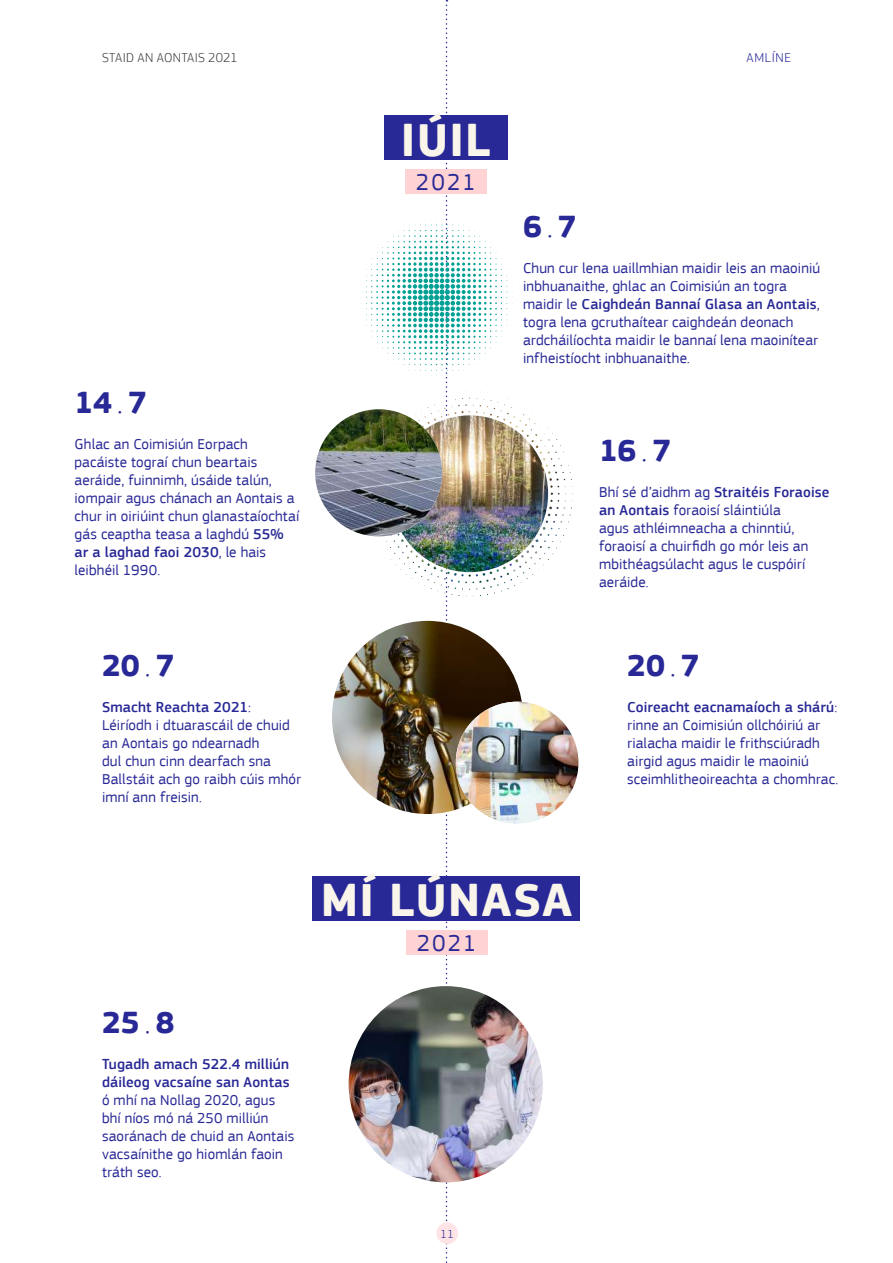
<style>
.page{position:relative;width:893px;height:1263px;background:#fff}
.page>*{position:absolute;margin:0;border:0;box-sizing:border-box;transform-origin:0 0}
.t1{font:700 48px "EC Square Sans Pro";letter-spacing:.025em;color:#f9f5ea}
.t2{font:700 31.65px "EC Square Sans Pro";color:#282896}
.t3{font:24px "EC Square Sans Pro";letter-spacing:.095em;color:#282896}
.t4{font:15px/18px "EC Square Sans Pro";letter-spacing:.01em;color:#282896}
.t5{font:500 15px/18px "EC Square Sans Pro";letter-spacing:.01em;color:#282896}
.t6{font:300 13.5px "EC Square Sans Pro";letter-spacing:.015em;color:#3c3c3b}
.t7{font:300 13.5px "EC Square Sans Pro";letter-spacing:.045em;color:#282896}
.t8{font:300 12.15px "EC Square Sans Pro";color:#282896}
.s1{font-weight:300}
.s2{font-weight:500}
</style>
<div class="page">
<img style="left:391px;top:415px;width:157px;height:157px;border-radius:78px">
<img style="left:332px;top:648px;width:190px;height:139px">
<img style="left:456px;top:702px;width:122px;height:122px;border-radius:61px">
<img style="left:349px;top:1012px;width:194px;height:144px">
<div style="left:313px;top:876px;width:267px;height:44px;background:#282896"></div>
<img style="left:315px;top:409px;width:127px;height:127px;border-radius:64px">
<img style="left:361px;top:0;width:151px;height:1263px">
<div style="left:437px;top:1222px;width:21px;height:22px;background:#ffe4e5;border-radius:50%"></div>
<p class="t6" style="left:102px;top:50px;width:137px">STAID AN AONTAIS 2021</p>
<p class="t7" style="left:747px;top:50px;width:46px">AMLÍNE</p>
<h1 class="t1" style="left:401px;top:111px;width:91px">IÚIL</h1>
<h3 class="t3" style="left:416px;top:169px;width:61px">2021</h3>
<h2 class="t2" style="left:523px;top:208px;width:55px">6 <span class="s1">.</span> 7</h2>
<p class="t4" style="left:523px;top:260px;width:298px">Chun cur lena uaillmhian maidir leis an maoiniú inbhuanaithe, ghlac an Coimisiún an togra maidir le <span class="s2">Caighdeán Bannaí Glasa an Aontais</span>, togra lena gcruthaítear caighdeán deonach ardcháilíochta maidir le bannaí lena maoinítear infheistíocht inbhuanaithe.</p>
<h2 class="t2" style="left:75px;top:383px;width:74px">14 <span class="s1">.</span> 7</h2>
<p class="t4" style="left:75px;top:435px;width:226px">Ghlac an Coimisiún Eorpach pacáiste tograí chun beartais aeráide, fuinnimh, úsáide talún, iompair agus chánach an Aontais a chur in oiriúint chun glanastaíochtaí gás ceaptha teasa a laghdú <span class="s2">55% ar a laghad faoi 2030</span>, le hais leibhéil 1990.</p>
<h2 class="t2" style="left:599px;top:431px;width:74px">16 <span class="s1">.</span> 7</h2>
<p class="t4" style="left:599px;top:483px;width:232px">Bhí sé d’aidhm ag <span class="s2">Straitéis Foraoise an Aontais</span> foraoisí sláintiúla<br>agus athléimneacha a chinntiú, foraoisí a chuirfidh go mór leis an mbithéagsúlacht agus le cuspóirí aeráide.</p>
<h2 class="t2" style="left:102px;top:647px;width:74px">20 <span class="s1">.</span> 7</h2>
<p class="t4" style="left:102px;top:698px;width:200px"><span class="s2">Smacht Reachta 2021</span>:<br>Léiríodh i dtuarascáil de chuid an Aontais go ndearnadh<br>dul chun cinn dearfach sna<br>Ballstáit ach go raibh cúis mhór imní ann freisin.</p>
<h2 class="t2" style="left:102px;top:1004px;width:74px">25 <span class="s1">.</span> 8</h2>
<p class="t5" style="left:102px;top:1055px;width:189px">Tugadh amach 522.4 milliún dáileog vacsaíne san Aontas</p>
<p class="t4" style="left:102px;top:1091px;width:194px">ó mhí na Nollag 2020, agus bhí níos mó ná 250 milliún saoránach de chuid an Aontais vacsaínithe go hiomlán faoin tráth seo.</p>
<h1 class="t1" style="left:321px;top:872px;width:253px">MÍ LÚNASA</h1>
<h3 class="t3" style="left:417px;top:929px;width:61px">2021</h3>
<p class="t8" style="left:440px;top:1227px;width:15px">11</p>
<h2 class="t2" style="left:627px;top:647px;width:74px">20 <span class="s1">.</span> 7</h2>
<p class="t4" style="left:627px;top:698px;width:213px"><span class="s2">Coireacht eacnamaíoch a shárú</span>: rinne an Coimisiún ollchóiriú ar rialacha maidir le frithsciúradh airgid agus maidir le maoiniú sceimhlitheoireachta a chomhrac.</p>
</div>
